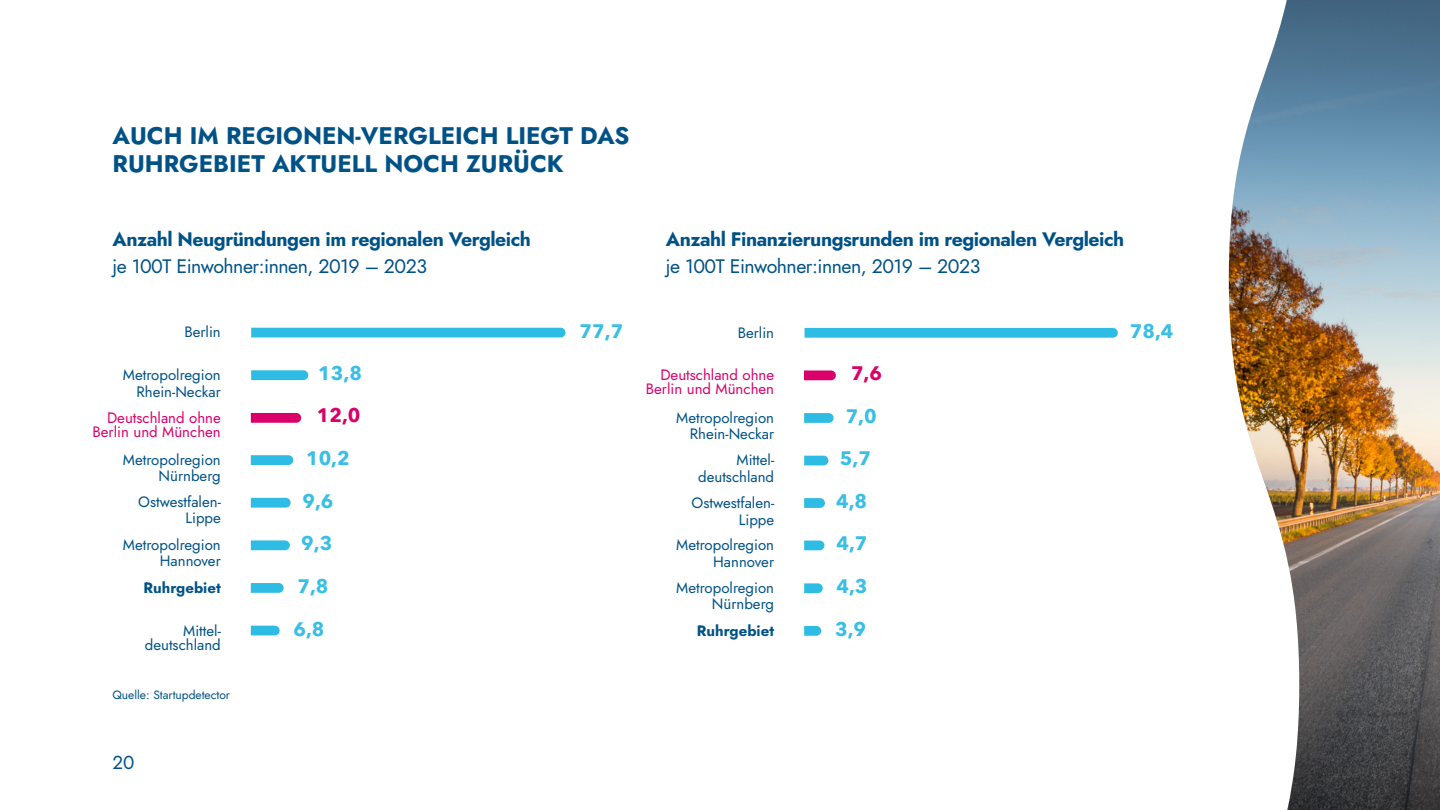
<style>
.page{position:relative;width:1440px;height:810px;background:#fff}
.page>*{position:absolute;margin:0;border:0;box-sizing:border-box;transform-origin:0 0}
.t1{font:24px/28.5px "Jost";color:#005286}
.t2{font:19.5px/27px "Jost";letter-spacing:-.025em;color:#005286}
.t3{font:700 19.5px/42.6px "Avenir Next";color:#39bfe5;text-align:center}
.t4{font:700 19.5px "Avenir Next";color:#db0069}
.t5{font:18.75px "Jost";color:#005286}
.t6{font:15px/16.5px "Jost";color:#005286;text-align:right}
.t7{font:15px/14.2px "Jost";color:#db0069;text-align:right}
.t8{font:12px "Jost";color:#005286}
</style>
<div class="page">
<svg style="left:251px;top:413px;width:50px;height:10px"></svg>
<div style="left:251px;top:328px;width:315px;height:9px;background:#2fbce4"></div>
<svg style="left:251px;top:370px;width:57px;height:10px"></svg>
<svg style="left:251px;top:626px;width:29px;height:9px"></svg>
<svg style="left:251px;top:455px;width:42px;height:10px"></svg>
<svg style="left:251px;top:498px;width:40px;height:10px"></svg>
<svg style="left:251px;top:540px;width:39px;height:10px"></svg>
<svg style="left:251px;top:583px;width:33px;height:10px"></svg>
<svg style="left:805px;top:328px;width:313px;height:10px;background:#36bee4"></svg>
<svg style="left:804px;top:413px;width:30px;height:10px"></svg>
<svg style="left:804px;top:370px;width:32px;height:10px"></svg>
<svg style="left:804px;top:456px;width:24px;height:9px"></svg>
<svg style="left:804px;top:541px;width:20px;height:9px"></svg>
<svg style="left:804px;top:498px;width:21px;height:10px"></svg>
<svg style="left:804px;top:583px;width:19px;height:10px"></svg>
<svg style="left:804px;top:626px;width:17px;height:10px"></svg>
<img style="left:1229px;top:0;width:211px;height:810px">
<h1 class="t1" style="left:112px;top:121px;width:519px">AUCH IM REGIONEN-VERGLEICH LIEGT DAS<br>RUHRGEBIET AKTUELL NOCH ZURÜCK</h1>
<h2 class="t2" style="left:112px;top:226px;width:420px">Anzahl Neugründungen im regionalen Vergleich je 100T Einwohner:innen, 2019 – 2023</h2>
<h2 class="t2" style="left:666px;top:226px;width:460px">Anzahl Finanzierungsrunden im regionalen Vergleich je 100T Einwohner:innen, 2019 – 2023</h2>
<p class="t6" style="left:184px;top:324px;width:38px">Berlin</p>
<p class="t6" style="left:123px;top:367px;width:99px">Metropolregion<br>Rhein-Neckar</p>
<p class="t7" style="left:93px;top:411px;width:130px">Deutschland ohne<br>Berlin und München</p>
<p class="t6" style="left:123px;top:451px;width:99px">Metropolregion<br>Nürnberg</p>
<p class="t6" style="left:138px;top:493px;width:84px">Ostwestfalen-<br>Lippe</p>
<p class="t6" style="left:123px;top:536px;width:99px">Metropolregion<br>Hannover</p>
<p class="t6" style="left:144px;top:580px;width:79px">Ruhrgebiet</p>
<p class="t6" style="left:145px;top:624px;width:77px;line-height:14.2px">Mittel&shy;deutschland</p>
<p class="t8" style="left:112px;top:687px;width:119px">Quelle: Startupdetector</p>
<p class="t5" style="left:112px;top:750px;width:23px">20</p>
<h2 class="t3" style="left:580px;top:309px;width:45px">77,7</h2>
<p class="t6" style="left:738px;top:324px;width:38px">Berlin</p>
<p class="t7" style="left:646px;top:368px;width:130px">Deutschland ohne<br>Berlin und München</p>
<p class="t6" style="left:676px;top:409px;width:99px">Metropolregion<br>Rhein-Neckar</p>
<p class="t6" style="left:698px;top:452px;width:77px">Mittel&shy;deutschland</p>
<p class="t6" style="left:692px;top:495px;width:84px">Ostwestfalen-<br>Lippe</p>
<p class="t6" style="left:676px;top:537px;width:99px">Metropolregion<br>Hannover</p>
<p class="t6" style="left:676px;top:579px;width:99px">Metropolregion<br>Nürnberg</p>
<p class="t6" style="left:697px;top:622px;width:79px">Ruhrgebiet</p>
<h2 class="t3" style="left:318px;top:352px;width:45px">13,8</h2>
<h2 class="t4" style="left:851px;top:356px;width:33px">7,6</h2>
<h2 class="t4" style="left:317px;top:399px;width:45px">12,0</h2>
<h2 class="t3" style="left:835px;top:394px;width:43px">7,0<br>5,7<br>4,8<br>4,7<br>4,3<br>3,9</h2>
<h2 class="t3" style="left:306px;top:437px;width:45px">10,2</h2>
<h2 class="t3" style="left:302px;top:479px;width:33px">9,6</h2>
<h2 class="t3" style="left:301px;top:522px;width:33px">9,3</h2>
<h2 class="t3" style="left:297px;top:564px;width:33px">7,8</h2>
<h2 class="t3" style="left:293px;top:607px;width:33px">6,8</h2>
<h2 class="t3" style="left:1130px;top:309px;width:45px">78,4</h2>
</div>
